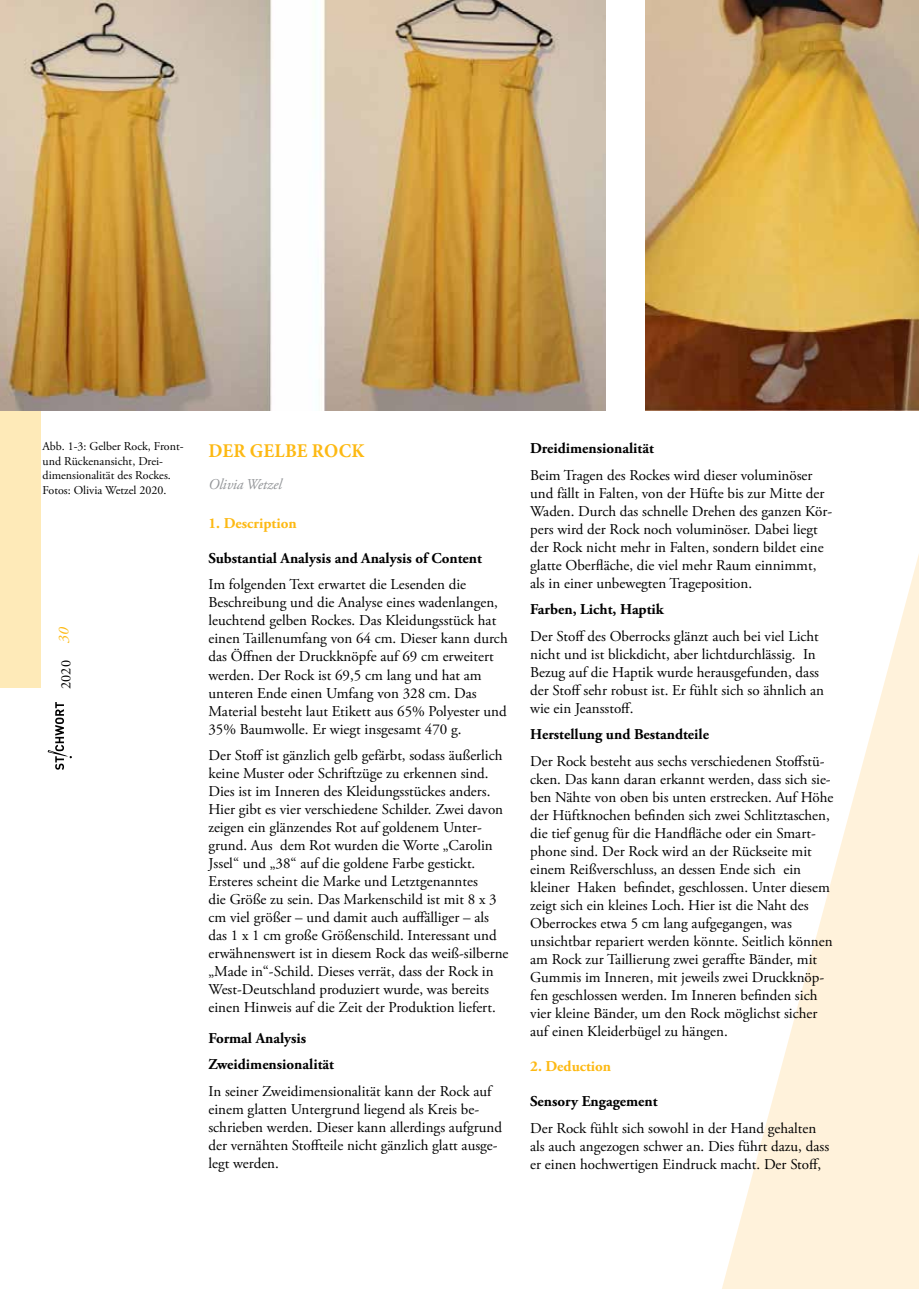
<style>
.page{position:relative;width:919px;height:1289px;background:#fff}
.page>*{position:absolute;margin:0;border:0;box-sizing:border-box;transform-origin:0 0}
.t1{font:700 19.5px "Minion Pro";letter-spacing:.01em;color:#fdb913;scale:.95 1}
.t2{font:15px/18px "Adobe Garamond Pro";color:#000}
.t3{font:700 15px/26.5px "Adobe Garamond Pro";color:#000}
.t4{font:700 15px "Adobe Garamond Pro";color:#fdb913}
.t5{font:italic 15px "Adobe Garamond Pro";letter-spacing:-.01em;color:#939598}
.t6{font:14.25px "Adobe Garamond Pro";color:#000}
.t7{font:12px/14.4px "Adobe Garamond Pro";color:#000}
.s1{font-style:italic;font-size:15px;color:#fdb913}
</style>
<div class="page">
<svg style="left:719px;top:410px;width:199px;height:878px"></svg>
<svg style="left:48px;top:702px;width:24px;height:68px"></svg>
<img style="left:645px;top:0;width:273px;height:410px">
<div style="left:0;top:377px;width:40px;height:311px;background:#feeab8"></div>
<img style="left:0;top:0;width:605px;height:410px">
<p class="t7" style="left:43px;top:440px;width:142px">Abb. 1-3: Gelber Rock, Front&shy;und Rückenansicht, Drei&shy;dimensionalität des Rockes.<br>Fotos: Olivia Wetzel 2020.</p>
<p class="t6" style="left:57px;top:689px;width:63px;rotate:-90deg">2020 <span class="s1">30</span></p>
<h1 class="t1" style="left:208px;top:436px;width:166px">DER GELBE rOCK</h1>
<p class="t5" style="left:208px;top:475px;width:75px">Olivia Wetzel</p>
<p class="t4" style="left:208px;top:514px;width:90px">1. Description</p>
<p class="t3" style="left:208px;top:545px;width:275px">Substantial Analysis and Analysis of Content</p>
<p class="t2" style="left:208px;top:576px;width:301px">Im folgenden Text erwartet die Lesenden die Beschreibung und die Analyse eines wadenlangen, leuchtend gelben Rockes. Das Kleidungsstück hat einen Taillenumfang von 64 cm. Dieser kann durch das Öffnen der Druckknöpfe auf 69 cm erweitert werden. Der Rock ist 69,5 cm lang und hat am unteren Ende einen Umfang von 328 cm. Das Material besteht laut Etikett aus 65% Polyester und 35% Baumwolle. Er wiegt insgesamt 470 g.</p>
<p class="t2" style="left:208px;top:746px;width:301px">Der Stoff ist gänzlich gelb gefärbt, sodass äußerlich keine Muster oder Schriftzüge zu erkennen sind.<br>Dies ist im Inneren des Kleidungsstückes anders.<br>Hier gibt es vier verschiedene Schilder. Zwei davon zeigen ein glänzendes Rot auf goldenem Unter&shy;grund. Aus dem Rot wurden die Worte „Carolin Jssel“ und „38“ auf die goldene Farbe gestickt.<br>Ersteres scheint die Marke und Letztgenanntes<br>die Größe zu sein. Das Markenschild ist mit 8 x 3 cm viel größer – und damit auch auffälliger – als das 1 x 1 cm große Größenschild. Interessant und erwähnenswert ist in diesem Rock das weiß-silberne „Made in“-Schild. Dieses verrät, dass der Rock in West-Deutschland produziert wurde, was bereits einen Hinweis auf die Zeit der Produktion liefert.</p>
<p class="t3" style="left:208px;top:1025px;width:127px">Formal Analysis<br>Zweidimensionalität</p>
<p class="t2" style="left:208px;top:1082px;width:295px">In seiner Zweidimensionalität kann der Rock auf einem glatten Untergrund liegend als Kreis be&shy;schrieben werden. Dieser kann allerdings aufgrund der vernähten Stoffteile nicht gänzlich glatt ausge&shy;legt werden.</p>
<p class="t3" style="left:530px;top:435px;width:125px">Dreidimensionalität</p>
<p class="t2" style="left:530px;top:466px;width:303px">Beim Tragen des Rockes wird dieser voluminöser und fällt in Falten, von der Hüfte bis zur Mitte der Waden. Durch das schnelle Drehen des ganzen Kör&shy;pers wird der Rock noch voluminöser. Dabei liegt der Rock nicht mehr in Falten, sondern bildet eine glatte Oberfläche, die viel mehr Raum einnimmt, als in einer unbewegten Trageposition.</p>
<p class="t3" style="left:530px;top:596px;width:135px">Farben, Licht, Haptik</p>
<p class="t2" style="left:530px;top:627px;width:295px">Der Stoff des Oberrocks glänzt auch bei viel Licht nicht und ist blickdicht, aber lichtdurchlässig. In Bezug auf die Haptik wurde herausgefunden, dass der Stoff sehr robust ist. Er fühlt sich so ähnlich an wie ein Jeansstoff.</p>
<p class="t3" style="left:530px;top:721px;width:180px">Herstellung und Bestandteile</p>
<p class="t2" style="left:530px;top:752px;width:305px">Der Rock besteht aus sechs verschiedenen Stoffstü&shy;cken. Das kann daran erkannt werden, dass sich sie&shy;ben Nähte von oben bis unten erstrecken. Auf Höhe der Hüftknochen befinden sich zwei Schlitztaschen, die tief genug für die Handfläche oder ein Smart&shy;phone sind. Der Rock wird an der Rückseite mit einem Reißverschluss, an dessen Ende sich ein kleiner Haken befindet, geschlossen. Unter diesem zeigt sich ein kleines Loch. Hier ist die Naht des Oberrockes etwa 5 cm lang aufgegangen, was unsichtbar repariert werden könnte. Seitlich können am Rock zur Taillierung zwei geraffte Bänder, mit Gummis im Inneren, mit jeweils zwei Druckknöp&shy;fen geschlossen werden. Im Inneren befinden sich vier kleine Bänder, um den Rock möglichst sicher auf einen Kleiderbügel zu hängen.</p>
<p class="t4" style="left:530px;top:1057px;width:82px">2. Deduction</p>
<p class="t3" style="left:530px;top:1088px;width:129px">Sensory Engagement</p>
<p class="t2" style="left:530px;top:1119px;width:300px">Der Rock fühlt sich sowohl in der Hand gehalten als auch angezogen schwer an. Dies führt dazu, dass er einen hochwertigen Eindruck macht. Der Stoff,</p>
</div>
